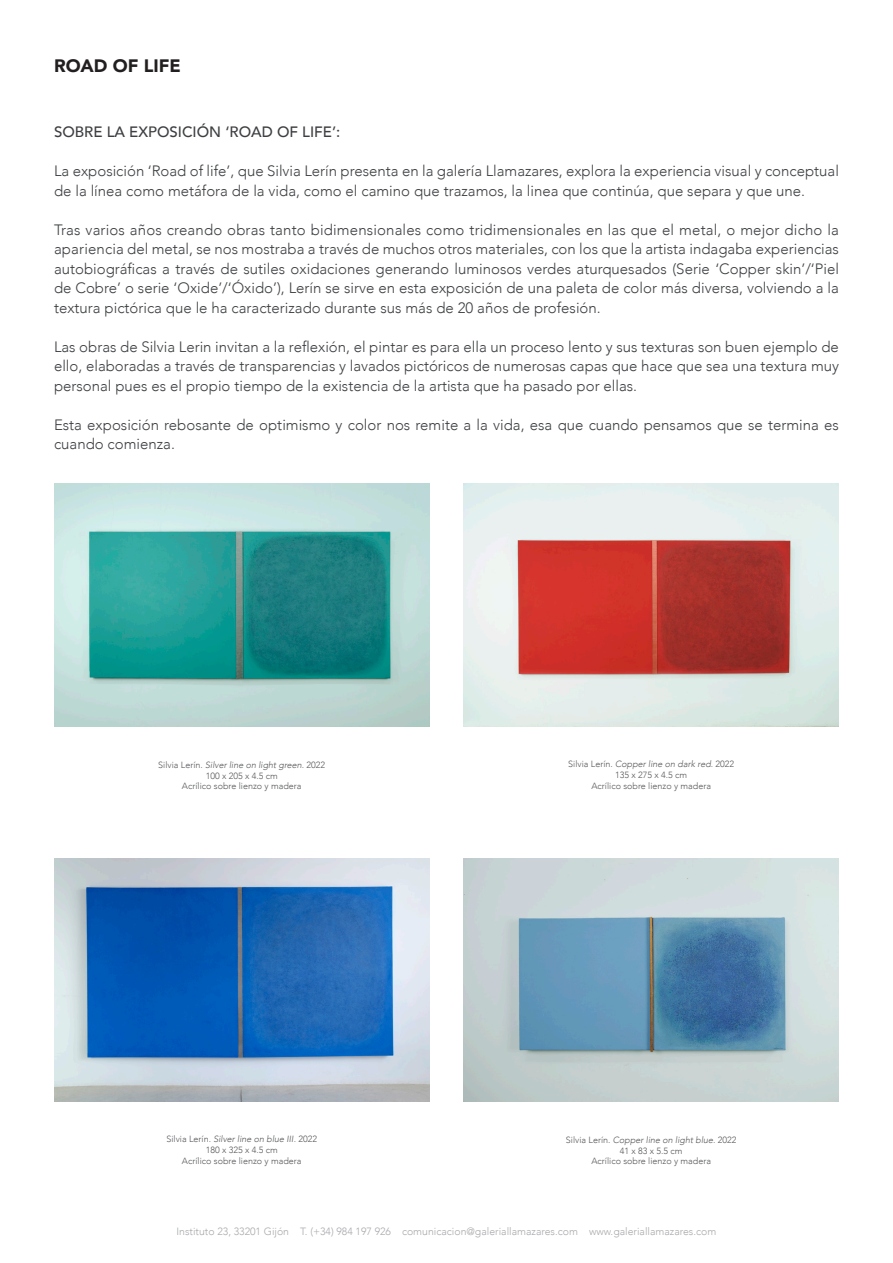
<style>
.page{position:relative;width:893px;height:1263px;background:#fff}
.page>*{position:absolute;margin:0;border:0;box-sizing:border-box;transform-origin:0 0}
.t1{font:900 18px "Avenir";color:#231f20}
.t2{font:300 15px/19.5px "Avenir";color:#3d3f42}
.t3{font:500 15px "Avenir";color:#3d3f42}
.t4{font:300 10.5px "Avenir";color:#a8a9ad}
.t5{font:300 9px "Avenir";color:#57585a}
.t6{font:italic 300 9px "Avenir";color:#57585a}
.s1{font-style:normal}
</style>
<div class="page">
<img style="left:54px;top:483px;width:375px;height:244px">
<img style="left:463px;top:483px;width:376px;height:244px">
<img style="left:463px;top:858px;width:376px;height:244px">
<img style="left:54px;top:858px;width:375px;height:243px">
<p class="t1" style="left:54px;top:50px;width:128px">ROAD OF LIFE</p>
<p class="t3" style="left:54px;top:119px;width:288px">SOBRE LA EXPOSICIÓN ‘ROAD OF LIFE’:</p>
<p class="t2" style="left:54px;top:161px;width:786px">La exposición ‘Road of life’, que Silvia Lerín presenta en la galería Llamazares, explora la experiencia visual y conceptual de la línea como metáfora de la vida, como el camino que trazamos, la linea que continúa, que separa y que une.</p>
<p class="t2" style="left:54px;top:220px;width:786px;text-align:justify">Tras varios años creando obras tanto bidimensionales como tridimensionales en las que el metal, o mejor dicho la apariencia del metal, se nos mostraba a través de muchos otros materiales, con los que la artista indagaba experiencias autobiográficas a través de sutiles oxidaciones generando luminosos verdes aturquesados (Serie ‘Copper skin’/‘Piel de Cobre’ o serie ‘Oxide’/‘Óxido’), Lerín se sirve en esta exposición de una paleta de color más diversa, volviendo a la textura pictórica que le ha caracterizado durante sus más de 20 años de profesión.</p>
<p class="t2" style="left:54px;top:337px;width:787px;text-align:justify">Las obras de Silvia Lerin invitan a la reflexión, el pintar es para ella un proceso lento y sus texturas son buen ejemplo de ello, elaboradas a través de transparencias y lavados pictóricos de numerosas capas que hace que sea una textura muy personal pues es el propio tiempo de la existencia de la artista que ha pasado por ellas.</p>
<p class="t2" style="left:54px;top:415px;width:786px">Esta exposición rebosante de optimismo y color nos remite a la vida, esa que cuando pensamos que se termina es cuando comienza.</p>
<p class="t6" style="left:158px;top:759px;width:169px"><span class="s1">Silvia Lerín.</span> Silver line on light green. <span class="s1">2022</span></p>
<p class="t5" style="left:206px;top:770px;width:74px">100 x 205 x 4.5 cm</p>
<p class="t5" style="left:182px;top:781px;width:121px">Acrílico sobre lienzo y madera</p>
<p class="t6" style="left:166px;top:1134px;width:152px"><span class="s1">Silvia Lerín.</span> Silver line on blue III. <span class="s1">2022</span></p>
<p class="t5" style="left:206px;top:1145px;width:74px">180 x 325 x 4.5 cm</p>
<p class="t5" style="left:182px;top:1155px;width:121px">Acrílico sobre lienzo y madera</p>
<p class="t6" style="left:568px;top:759px;width:167px"><span class="s1">Silvia Lerín.</span> Copper line on dark red. <span class="s1">2022</span></p>
<p class="t5" style="left:615px;top:770px;width:74px">135 x 275 x 4.5 cm</p>
<p class="t5" style="left:591px;top:780px;width:121px">Acrílico sobre lienzo y madera</p>
<p class="t6" style="left:566px;top:1134px;width:172px"><span class="s1">Silvia Lerín.</span> Copper line on light blue. <span class="s1">2022</span></p>
<p class="t5" style="left:620px;top:1145px;width:64px">41 x 83 x 5.5 cm</p>
<p class="t5" style="left:591px;top:1156px;width:121px">Acrílico sobre lienzo y madera</p>
<p class="t4" style="left:177px;top:1225px;width:541px">Instituto 23, 33201 Gijón T. (+34) 984 197 926 comunicacion@galeriallamazares.com www.galeriallamazares.com</p>
</div>
